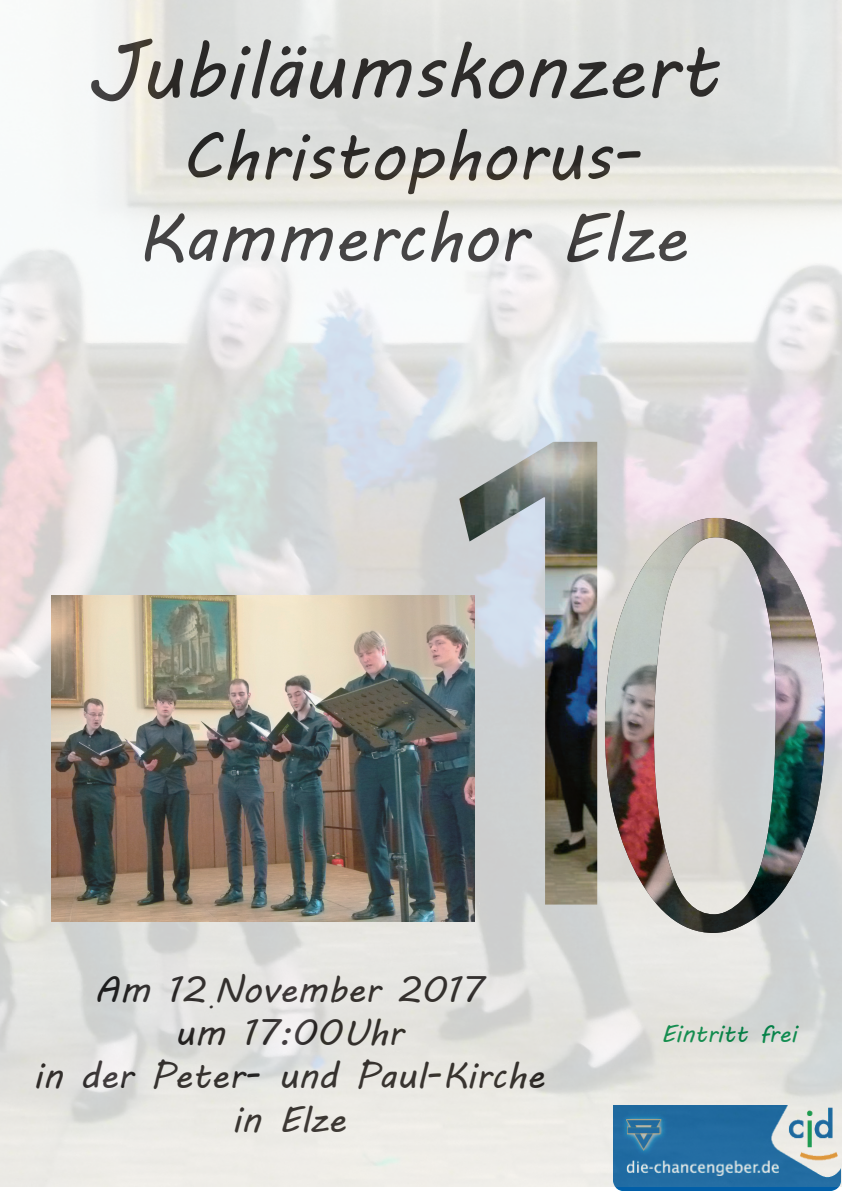
<style>
.page{position:relative;width:842px;height:1191px;background:#fff}
.page>*{position:absolute;margin:0;border:0;box-sizing:border-box;transform-origin:0 0}
.t1{font:78px "MV Boli";color:#231f20}
.t2{font:68px/81.6px "MV Boli";color:#231f20;text-align:center}
.t3{font:36px/43.2px "MV Boli";color:#231f20;text-align:center}
.t4{font:24px "MV Boli";letter-spacing:-.005em;color:#009753}
</style>
<div class="page">
<img style="left:614px;top:1186px;width:227px;height:5px">
<img style="left:0;top:0;width:842px;height:1186px">
<img style="left:51px;top:595px;width:423px;height:326px">
<h1 class="t1" style="left:86px;top:17px;width:634px">Jubiläumskonzert</h1>
<h2 class="t2" style="left:137px;top:113px;width:551px">Christophorus-<br>Kammerchor Elze</h2>
<p class="t3" style="left:34px;top:967px;width:512px">Am 12<sub>.</sub>November 2017<br>um 17:00Uhr<br>in der Peter- und Paul-Kirche in Elze</p>
<p class="t4" style="left:661px;top:1017px;width:137px">Eintritt frei</p>
</div>
